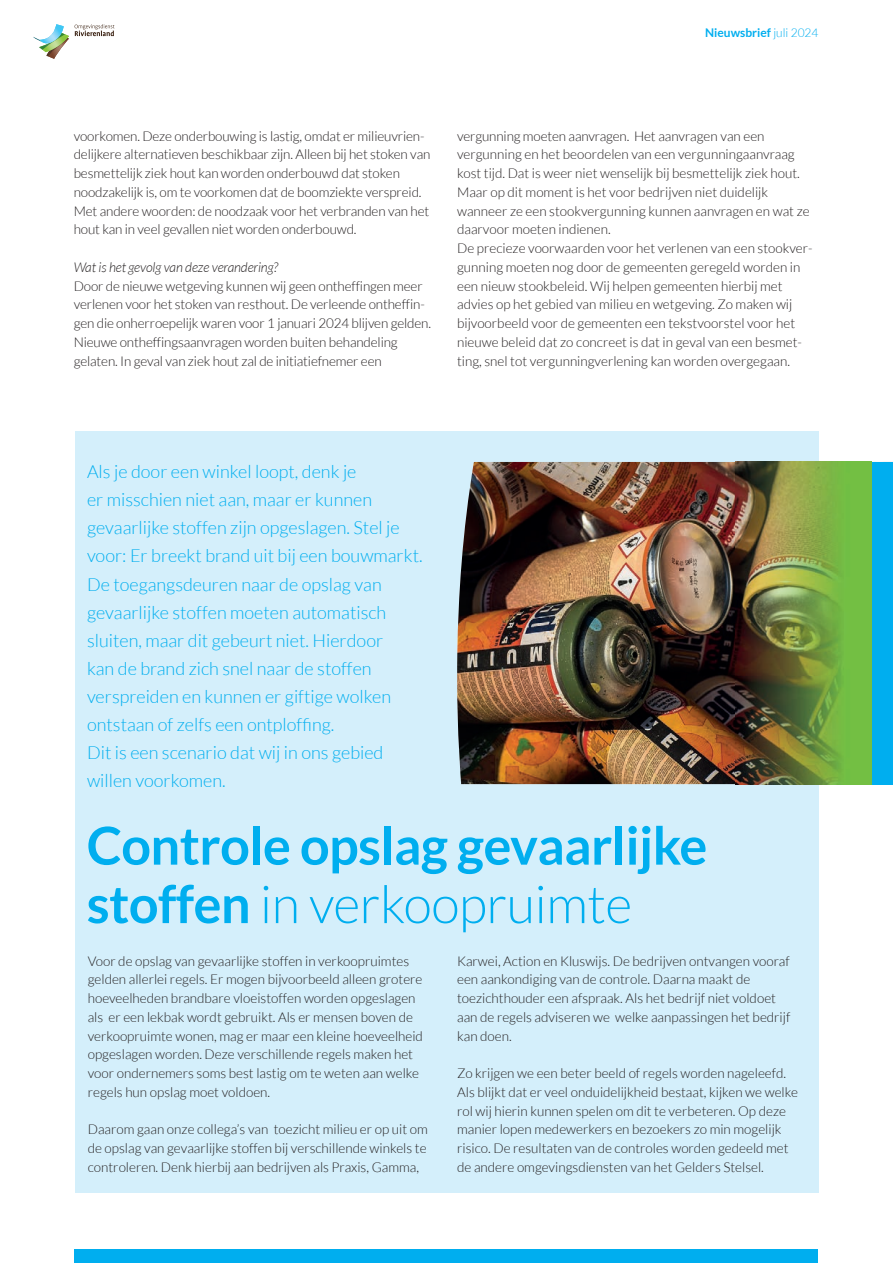
<style>
.page{position:relative;width:893px;height:1263px;background:#fff}
.page>*{position:absolute;margin:0;border:0;box-sizing:border-box;transform-origin:0 0}
.t1{font:700 52.2px/58.5px "Lato";letter-spacing:-.01em;color:#00aeef}
.t2{font:300 18px/28px "Lato";color:#00aeef}
.t3{font:300 13.5px/18.8px "Lato";color:#231f20}
.t4{font:italic 300 13.5px "Lato";letter-spacing:-.01em;color:#231f20}
.t5{font:700 12px "Lato";color:#00aeef}
.s1{font-weight:300}
</style>
<div class="page">
<div style="left:74px;top:1249px;width:744px;height:14px;background:#00aeef"></div>
<svg style="left:75px;top:24px;width:39px;height:12px"></svg>
<svg style="left:33px;top:34px;width:36px;height:25px"></svg>
<img style="left:39px;top:24px;width:25px;height:19px">
<div style="left:75px;top:432px;width:744px;height:761px;background:#d4effb"></div>
<img style="left:457px;top:462px;width:279px;height:322px">
<div style="left:872px;top:462px;width:21px;height:322px;background:#00aeef"></div>
<img style="left:736px;top:462px;width:136px;height:322px">
<p class="t5" style="left:705px;top:27px;width:115px">Nieuwsbrief <span class="s1">juli 2024</span></p>
<p class="t3" style="left:74px;top:127px;width:358px">voorkomen. Deze onderbouwing is lastig, omdat er milieuvrien&shy;delijkere alternatieven beschikbaar zijn. Alleen bij het stoken van besmettelijk ziek hout kan worden onderbouwd dat stoken noodzakelijk is, om te voorkomen dat de boomziekte verspreid.<br>Met andere woorden: de noodzaak voor het verbranden van het hout kan in veel gevallen niet worden onderbouwd.</p>
<p class="t4" style="left:74px;top:262px;width:206px">Wat is het gevolg van deze verandering?</p>
<p class="t3" style="left:74px;top:277px;width:359px">Door de nieuwe wetgeving kunnen wij geen ontheffingen meer verlenen voor het stoken van resthout. De verleende ontheffin&shy;gen die onherroepelijk waren voor 1 januari 2024 blijven gelden.<br>Nieuwe ontheffingsaanvragen worden buiten behandeling gelaten. In geval van ziek hout zal de initiatiefnemer een</p>
<p class="t3" style="left:457px;top:127px;width:357px">vergunning moeten aanvragen. Het aanvragen van een vergunning en het beoordelen van een vergunningaanvraag kost tijd. Dat is weer niet wenselijk bij besmettelijk ziek hout.<br>Maar op dit moment is het voor bedrijven niet duidelijk wanneer ze een stookvergunning kunnen aanvragen en wat ze daarvoor moeten indienen.<br>De precieze voorwaarden voor het verlenen van een stookver&shy;gunning moeten nog door de gemeenten geregeld worden in een nieuw stookbeleid. Wij helpen gemeenten hierbij met advies op het gebied van milieu en wetgeving. Zo maken wij bijvoorbeeld voor de gemeenten een tekstvoorstel voor het nieuwe beleid dat zo concreet is dat in geval van een besmet&shy;ting, snel tot vergunningverlening kan worden overgegaan.</p>
<p class="t2" style="left:87px;top:459px;width:337px">Als je door een winkel loopt, denk je<br>er misschien niet aan, maar er kunnen gevaarlijke stoffen zijn opgeslagen. Stel je voor: Er breekt brand uit bij een bouwmarkt.<br>De toegangsdeuren naar de opslag van gevaarlijke stoffen moeten automatisch sluiten, maar dit gebeurt niet. Hierdoor<br>kan de brand zich snel naar de stoffen verspreiden en kunnen er giftige wolken ontstaan of zelfs een ontploffing.<br>Dit is een scenario dat wij in ons gebied willen voorkomen.</p>
<h1 class="t1" style="left:87px;top:820px;width:622px">Controle opslag gevaarlijke stoffen <span class="s1">in verkoopruimte</span></h1>
<p class="t3" style="left:88px;top:952px;width:337px">Voor de opslag van gevaarlijke stoffen in verkoopruimtes gelden allerlei regels. Er mogen bijvoorbeeld alleen grotere hoeveelheden brandbare vloeistoffen worden opgeslagen als er een lekbak wordt gebruikt. Als er mensen boven de verkoopruimte wonen, mag er maar een kleine hoeveelheid opgeslagen worden. Deze verschillende regels maken het voor ondernemers soms best lastig om te weten aan welke regels hun opslag moet voldoen.</p>
<p class="t3" style="left:88px;top:1121px;width:342px;text-align:justify">Daarom gaan onze collega’s van toezicht milieu er op uit om de opslag van gevaarlijke stoffen bij verschillende winkels te controleren. Denk hierbij aan bedrijven als Praxis, Gamma,</p>
<p class="t3" style="left:457px;top:952px;width:335px">Karwei, Action en Kluswijs. De bedrijven ontvangen vooraf een aankondiging van de controle. Daarna maakt de toezichthouder een afspraak. Als het bedrijf niet voldoet aan de regels adviseren we welke aanpassingen het bedrijf kan doen.</p>
<p class="t3" style="left:457px;top:1065px;width:342px">Zo krijgen we een beter beeld of regels worden nageleefd.<br>Als blijkt dat er veel onduidelijkheid bestaat, kijken we welke rol wij hierin kunnen spelen om dit te verbeteren. Op deze manier lopen medewerkers en bezoekers zo min mogelijk risico. De resultaten van de controles worden gedeeld met de andere omgevingsdiensten van het Gelders Stelsel.</p>
</div>
